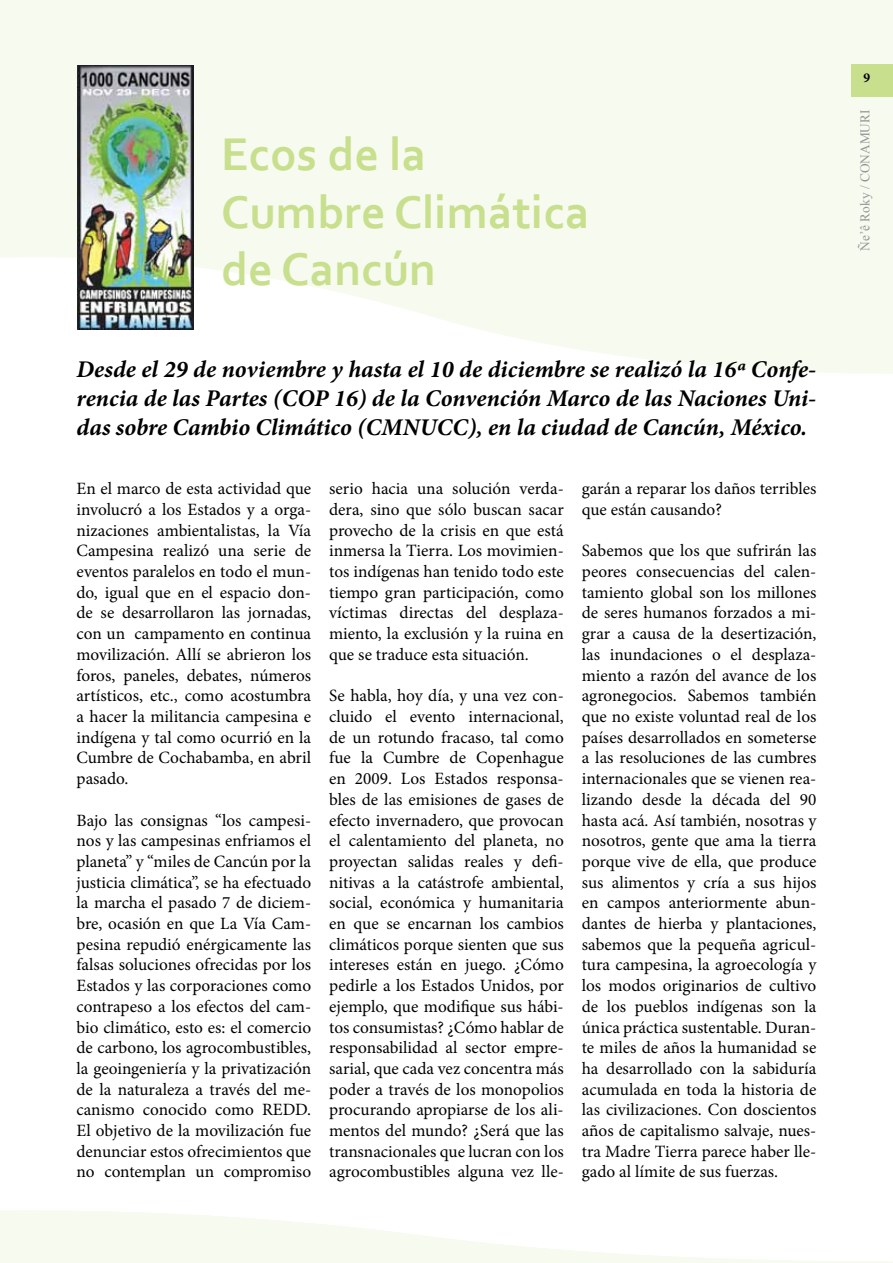
<style>
.page{position:relative;width:893px;height:1263px;background:#fff}
.page>*{position:absolute;margin:0;border:0;box-sizing:border-box;transform-origin:0 0}
.t1{font:700 48px/57.6px "Corbel";color:#c8df8e}
.t2{font:italic 700 24px/28.8px "Minion Pro";color:#000;text-align:justify}
.t3{font:17.25px/20.7px "Minion Pro";color:#000;text-align:justify}
.t4{font:700 13.5px "Minion Pro";color:#000}
.t5{font:13.35px "Times New Roman";color:#939598}
</style>
<div class="page">
<svg style="left:0;top:0;width:893px;height:374px;fill:#f7faee"></svg>
<svg style="left:0;top:1210px;width:893px;height:53px"></svg>
<div style="left:851px;top:64px;width:42px;height:32px;background:#c8df8e"></div>
<img style="left:78px;top:65px;width:116px;height:265px">
<h1 class="t1" style="left:221px;top:124px;width:370px">Ecos de la<br>Cumbre Climática de Cancún</h1>
<h2 class="t2" style="left:77px;top:354px;width:741px">Desde el 29 de noviembre y hasta el 10 de diciembre se realizó la 16ª Confe&shy;rencia de las Partes (COP 16) de la Convención Marco de las Naciones Uni&shy;das sobre Cambio Climático (CMNUCC), en la ciudad de Cancún, México.</h2>
<p class="t3" style="left:77px;top:478px;width:236px">En el marco de esta actividad que involucró a los Estados y a orga&shy;nizaciones ambientalistas, la Vía Campesina realizó una serie de eventos paralelos en todo el mun&shy;do, igual que en el espacio don&shy;de se desarrollaron las jornadas, con un campamento en continua movilización. Allí se abrieron los foros, paneles, debates, números artísticos, etc., como acostumbra a hacer la militancia campesina e indígena y tal como ocurrió en la Cumbre de Cochabamba, en abril pasado.</p>
<p class="t3" style="left:77px;top:810px;width:236px">Bajo las consignas “los campesi&shy;nos y las campesinas enfriamos el planeta” y “miles de Cancún por la justicia climática”, se ha efectuado la marcha el pasado 7 de diciem&shy;bre, ocasión en que La Vía Cam&shy;pesina repudió enérgicamente las falsas soluciones ofrecidas por los Estados y las corporaciones como contrapeso a los efectos del cam&shy;bio climático, esto es: el comercio de carbono, los agrocombustibles, la geoingeniería y la privatización de la naturaleza a través del me&shy;canismo conocido como REDD.<br>El objetivo de la movilización fue denunciar estos ofrecimientos que no contemplan un compromiso</p>
<p class="t3" style="left:329px;top:478px;width:236px">serio hacia una solución verda&shy;dera, sino que sólo buscan sacar provecho de la crisis en que está inmersa la Tierra. Los movimien&shy;tos indígenas han tenido todo este tiempo gran participación, como víctimas directas del desplaza&shy;miento, la exclusión y la ruina en que se traduce esta situación.</p>
<p class="t3" style="left:329px;top:685px;width:236px">Se habla, hoy día, y una vez con&shy;cluido el evento internacional, de un rotundo fracaso, tal como fue la Cumbre de Copenhague en 2009. Los Estados responsa&shy;bles de las emisiones de gases de efecto invernadero, que provocan el calentamiento del planeta, no proyectan salidas reales y defi&shy;nitivas a la catástrofe ambiental, social, económica y humanitaria en que se encarnan los cambios climáticos porque sienten que sus intereses están en juego. ¿Cómo pedirle a los Estados Unidos, por ejemplo, que modifique sus hábi&shy;tos consumistas? ¿Cómo hablar de responsabilidad al sector empre&shy;sarial, que cada vez concentra más poder a través de los monopolios procurando apropiarse de los ali&shy;mentos del mundo? ¿Será que las transnacionales que lucran con los agrocombustibles alguna vez lle-</p>
<p class="t3" style="left:582px;top:478px;width:236px">garán a reparar los daños terribles que están causando?</p>
<p class="t3" style="left:582px;top:541px;width:236px">Sabemos que los que sufrirán las peores consecuencias del calen&shy;tamiento global son los millones de seres humanos forzados a mi&shy;grar a causa de la desertización, las inundaciones o el desplaza&shy;miento a razón del avance de los agronegocios. Sabemos también que no existe voluntad real de los países desarrollados en someterse a las resoluciones de las cumbres internacionales que se vienen rea&shy;lizando desde la década del 90 hasta acá. Así también, nosotras y nosotros, gente que ama la tierra porque vive de ella, que produce sus alimentos y cría a sus hijos en campos anteriormente abun&shy;dantes de hierba y plantaciones, sabemos que la pequeña agricul&shy;tura campesina, la agroecología y los modos originarios de cultivo de los pueblos indígenas son la única práctica sustentable. Duran&shy;te miles de años la humanidad se ha desarrollado con la sabiduría acumulada en toda la historia de las civilizaciones. Con doscientos años de capitalismo salvaje, nues&shy;tra Madre Tierra parece haber lle&shy;gado al límite de sus fuerzas.</p>
<p class="t4" style="left:863px;top:69px;width:8px">9</p>
<p class="t5" style="left:856px;top:251px;width:143px;rotate:-90deg">Ñe’ê Roky / CONAMURI</p>
</div>
